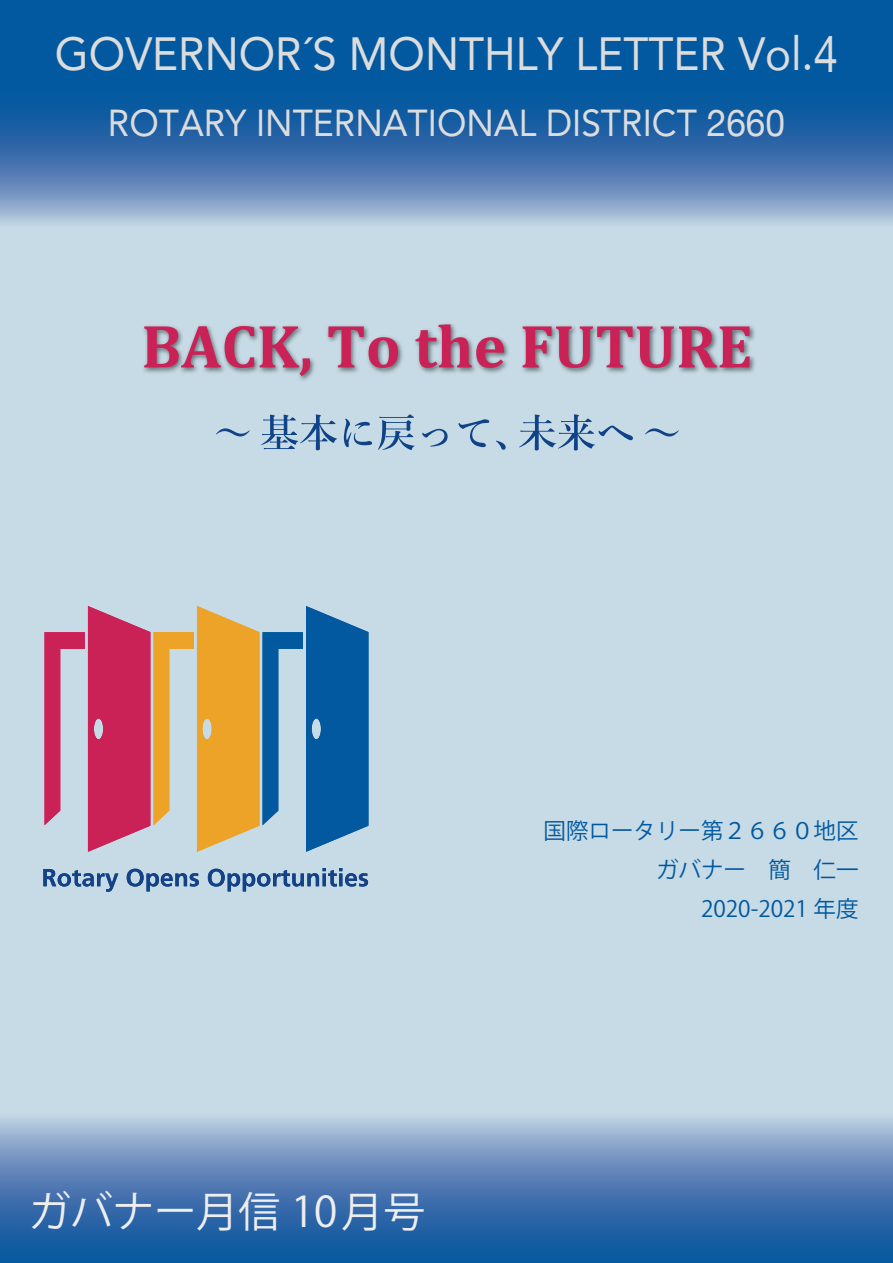
<style>
.page{position:relative;width:893px;height:1263px;background:#c6dbe6}
.page>*{position:absolute;margin:0;border:0;box-sizing:border-box;transform-origin:0 0}
.t1{font:46.5px "Avenir";color:#dcdcdd;scale:.94 1}
.t2{font:42px "Koz Go Pr 6 N";color:#eeeeef}
.t3{font:37.5px "Avenir";color:#dcdcdd;scale:.94 1}
.t4{font:22.5px/39.3px "Koz Go Pr 6 N";color:#01589f;text-align:right}
.s1{font-family:"Helvetica Neue";font-size:51.15px}
.s2{font-family:"Helvetica Neue"}
</style>
<div class="page">
<svg style="left:0;top:0;width:893px;height:223px;background:#2b6caa"></svg>
<svg style="left:0;top:1118px;width:893px;height:145px;background:#527fb5"></svg>
<svg style="left:44px;top:606px;width:324px;height:246px"></svg>
<svg style="left:43px;top:869px;width:75px;height:23px"></svg>
<svg style="left:127px;top:869px;width:72px;height:22px"></svg>
<svg style="left:208px;top:868px;width:160px;height:23px"></svg>
<img style="left:143px;top:325px;width:612px;height:55px">
<svg style="left:144px;top:326px;width:110px;height:42px"></svg>
<svg style="left:260px;top:326px;width:50px;height:50px"></svg>
<svg style="left:328px;top:326px;width:70px;height:42px"></svg>
<svg style="left:415px;top:324px;width:89px;height:44px"></svg>
<svg style="left:523px;top:326px;width:227px;height:42px"></svg>
<svg style="left:216px;top:428px;width:34px;height:8px"></svg>
<svg style="left:261px;top:414px;width:76px;height:36px"></svg>
<svg style="left:344px;top:419px;width:28px;height:28px"></svg>
<svg style="left:378px;top:414px;width:37px;height:36px"></svg>
<svg style="left:422px;top:429px;width:26px;height:17px"></svg>
<svg style="left:459px;top:419px;width:30px;height:28px"></svg>
<svg style="left:496px;top:441px;width:10px;height:9px"></svg>
<svg style="left:519px;top:414px;width:114px;height:36px"></svg>
<svg style="left:645px;top:428px;width:34px;height:8px"></svg>
<h1 class="t1" style="left:55px;top:16px;width:834px">GOVERNOR´S MONTHLY LETTER Vol.<span class="s1">4</span></h1>
<h3 class="t3" style="left:108px;top:93px;width:722px">ROTARY INTERNATIONAL DISTRICT <span class="s2">2660</span></h3>
<h2 class="t2" style="left:29px;top:1187px;width:398px">ガバナー月信 10月号</h2>
<p class="t4" style="left:544px;top:811px;width:317px">国際ロータリー第２６６０地区ガバナー　簡　仁一<br>2020-2021 年度</p>
</div>
